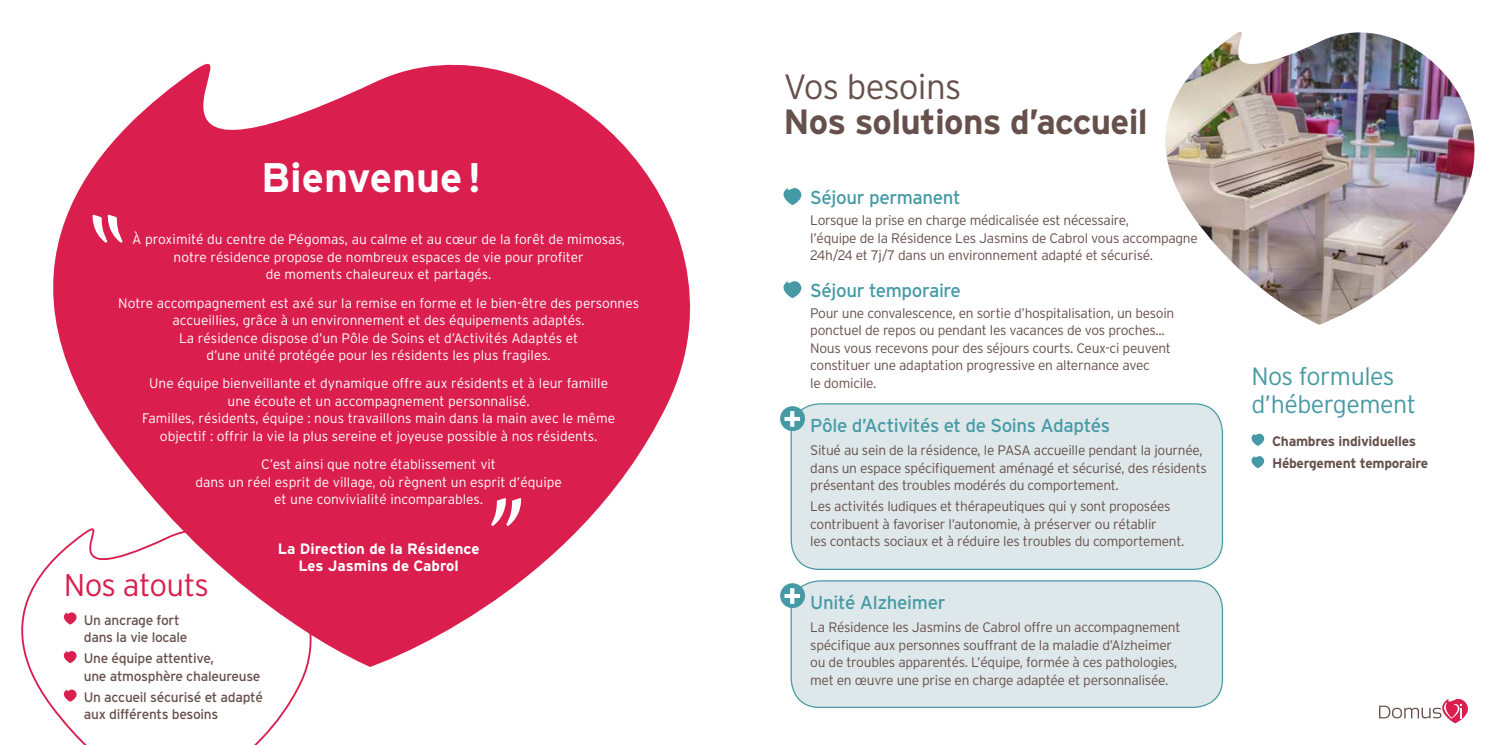
<style>
.page{position:relative;width:1489px;height:745px;background:#fff}
.page>*{position:absolute;margin:0;border:0;box-sizing:border-box;transform-origin:0 0}
.t1{font:700 41.25px "Interstate";color:#fff}
.t2{font:700 35px "Interstate";letter-spacing:-.02em;color:#66504b}
.t3{font:300 35px "Interstate";letter-spacing:-.025em;color:#66504b}
.t4{font:300 31.25px "Interstate";letter-spacing:-.02em;color:#da1e4e}
.t5{font:300 25px/27.5px "Interstate";letter-spacing:-.02em;color:#469aa5}
.t6{font:18.75px "Interstate";letter-spacing:-.02em;color:#469aa5}
.t7{font:700 15px/17.5px "Interstate";color:#fff;text-align:center}
.t8{font:300 13.75px/17.5px "Interstate";letter-spacing:-.02em;color:#66504b}
.t9{font:300 13.75px/17.5px "Interstate";color:#fff;text-align:center}
.t10{font:13.75px/17.5px "Interstate";letter-spacing:-.02em;color:#66504b}
.t11{font:700 13.75px/22.2px "Interstate";letter-spacing:-.02em;color:#66504b}
</style>
<div class="page">
<svg style="left:28px;top:666px;width:280px;height:78px"></svg>
<div style="left:791px;top:580px;width:431px;height:127px;background:#dee8ea;border-radius:28px"></div>
<div style="left:790px;top:580px;width:432px;height:127px;border:1px solid #469aa5;border-radius:28px"></div>
<svg style="left:21px;top:63px;width:669px;height:603px;fill:#da1e4e"></svg>
<svg style="left:491px;top:497px;width:31px;height:29px"></svg>
<svg style="left:91px;top:214px;width:32px;height:29px"></svg>
<svg style="left:1379px;top:699px;width:89px;height:23px"></svg>
<svg style="left:1251px;top:433px;width:14px;height:12px"></svg>
<svg style="left:1251px;top:456px;width:14px;height:12px"></svg>
<svg style="left:783px;top:188px;width:19px;height:17px"></svg>
<svg style="left:783px;top:281px;width:19px;height:17px"></svg>
<img style="left:1165px;top:32px;width:310px;height:292px">
<div style="left:780px;top:583px;width:25px;height:24px;background:#469aa5;border-radius:50%"></div>
<svg style="left:784px;top:588px;width:16px;height:15px"></svg>
<div style="left:791px;top:403px;width:431px;height:166px;background:#dee8ea;border-radius:28px"></div>
<div style="left:790px;top:403px;width:432px;height:166px;border:1px solid #469aa5;border-radius:28px"></div>
<div style="left:780px;top:406px;width:25px;height:25px;background:#469aa5;border-radius:50%"></div>
<svg style="left:784px;top:411px;width:16px;height:15px"></svg>
<svg style="left:62px;top:610px;width:16px;height:14px"></svg>
<svg style="left:62px;top:649px;width:16px;height:13px"></svg>
<svg style="left:62px;top:687px;width:16px;height:14px"></svg>
<h1 class="t1" style="left:261px;top:155px;width:222px">Bienvenue!</h1>
<p class="t9" style="left:132px;top:230px;width:494px">À proximité du centre de Pégomas, au calme et au cœur de la forêt de mimosas, notre résidence propose de nombreux espaces de vie pour profiter<br>de moments chaleureux et partagés.</p>
<p class="t9" style="left:118px;top:294px;width:522px">Notre accompagnement est axé sur la remise en forme et le bien-être des personnes accueillies, grâce à un environnement et des équipements adaptés.<br>La résidence dispose d’un Pôle de Soins et d’Activités Adaptés et<br>d’une unité protégée pour les résidents les plus fragiles.</p>
<p class="t9" style="left:142px;top:374px;width:474px">Une équipe bienveillante et dynamique offre aux résidents et à leur famille une écoute et un accompagnement personnalisé.<br>Familles, résidents, équipe : nous travaillons main dans la main avec le même objectif : offrir la vie la plus sereine et joyeuse possible à nos résidents.</p>
<p class="t9" style="left:195px;top:455px;width:368px">C’est ainsi que notre établissement vit<br>dans un réel esprit de village, où règnent un esprit d’équipe et une convivialité incomparables.</p>
<p class="t7" style="left:278px;top:539px;width:203px">La Direction de la Résidence<br>Les Jasmins de Cabrol</p>
<h3 class="t4" style="left:64px;top:567px;width:147px">Nos atouts</h3>
<p class="t10" style="left:84px;top:610px;width:105px">Un ancrage fort dans la vie locale</p>
<p class="t10" style="left:84px;top:649px;width:178px">Une équipe attentive,<br>une atmosphère chaleureuse</p>
<p class="t10" style="left:84px;top:687px;width:181px">Un accueil sécurisé et adapté aux différents besoins</p>
<h2 class="t3" style="left:783px;top:67px;width:179px">Vos besoins</h2>
<h2 class="t2" style="left:783px;top:102px;width:366px">Nos solutions d’accueil</h2>
<h3 class="t6" style="left:810px;top:187px;width:152px">Séjour permanent</h3>
<p class="t8" style="left:810px;top:211px;width:389px">Lorsque la prise en charge médicalisée est nécessaire,<br>l’équipe de la Résidence Les Jasmins de Cabrol vous accompagne<br>24h/24 et 7j/7 dans un environnement adapté et sécurisé.</p>
<h3 class="t6" style="left:810px;top:279px;width:152px">Séjour temporaire</h3>
<p class="t8" style="left:810px;top:304px;width:365px">Pour une convalescence, en sortie d’hospitalisation, un besoin ponctuel de repos ou pendant les vacances de vos proches...<br>Nous vous recevons pour des séjours courts. Ceux-ci peuvent constituer une adaptation progressive en alternance avec<br>le domicile.</p>
<h3 class="t6" style="left:810px;top:415px;width:301px">Pôle d’Activités et de Soins Adaptés</h3>
<p class="t8" style="left:810px;top:441px;width:398px">Situé au sein de la résidence, le PASA accueille pendant la journée, dans un espace spécifiquement aménagé et sécurisé, des résidents présentant des troubles modérés du comportement.</p>
<p class="t8" style="left:810px;top:497px;width:375px">Les activités ludiques et thérapeutiques qui y sont proposées contribuent à favoriser l’autonomie, à préserver ou rétablir<br>les contacts sociaux et à réduire les troubles du comportement.</p>
<h3 class="t6" style="left:810px;top:592px;width:137px">Unité Alzheimer</h3>
<p class="t8" style="left:810px;top:618px;width:372px">La Résidence les Jasmins de Cabrol offre un accompagnement spécifique aux personnes souffrant de la maladie d’Alzheimer ou de troubles apparentés. L’équipe, formée à ces pathologies, met en œuvre une prise en charge adaptée et personnalisée.</p>
<h3 class="t5" style="left:1251px;top:362px;width:166px">Nos formules d’hébergement</h3>
<p class="t11" style="left:1271px;top:429px;width:158px">Chambres individuelles<br>Hébergement temporaire</p>
</div>
